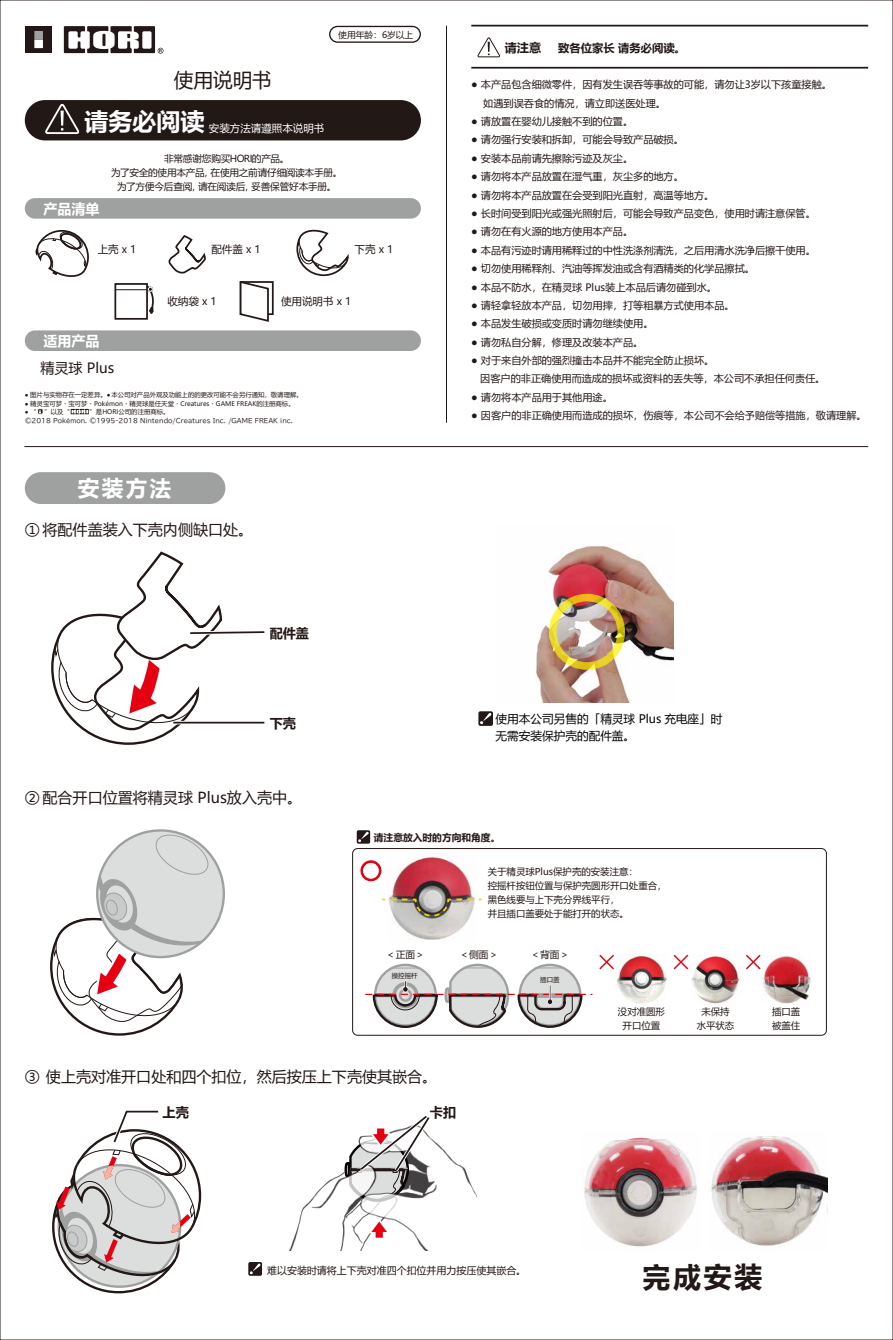
<style>
.page{position:relative;width:893px;height:1340px;background:#fff}
.page>*{position:absolute;margin:0;border:0;box-sizing:border-box;transform-origin:0 0}
.t1{font:700 27.82px "Microsoft Ya Hei";color:#221815}
.t2{font:700 23.97px "Microsoft Ya Hei";color:#fff}
.t3{font:700 21.7px "Microsoft Ya Hei";color:#fff}
.t4{font:19.6px "Microsoft Ya Hei";color:#221815}
.t5{font:15.05px "Microsoft Ya Hei";color:#221815}
.t6{font:700 14px "Microsoft Ya Hei";color:#fff}
.t7{font:14px "Microsoft Ya Hei";color:#221815}
.t8{font:700 13.12px "Microsoft Ya Hei";color:#221815}
.t9{font:700 12.08px "Microsoft Ya Hei";color:#221815}
.t10{font:11.55px/16.8px "Microsoft Ya Hei";color:#040000}
.t11{font:700 11.38px "Microsoft Ya Hei";color:#221815}
.t12{font:10.5px "Microsoft Ya Hei";color:#221815}
.t13{font:10.5px "Microsoft Ya Hei";color:#fff}
.t14{font:10.15px/18.4px "Microsoft Ya Hei";color:#221815}
.t15{font:9.97px "Microsoft Ya Hei";color:#221815}
.t16{font:700 9.8px "Microsoft Ya Hei";color:#221815}
.t17{font:9.8px "Microsoft Ya Hei";color:#221815}
.t18{font:9.62px/14px "Microsoft Ya Hei";letter-spacing:-.02em;color:#221815;text-align:center}
.t19{font:9.45px/13.8px "Microsoft Ya Hei";color:#221815;text-align:center}
.t20{font:8.75px "Microsoft Ya Hei";color:#231815}
.t21{font:6.48px "Microsoft Ya Hei";color:#221815}
.t22{font:6.3px "Microsoft Ya Hei";color:#221815}
.t23{font:6.3px "TBUD Go Std";color:#221815}
.s1{font-size:5.77px}
.s2{font-size:6.48px}
</style>
<div class="page">
<img style="left:289px;top:1208px;width:14px;height:42px">
<img style="left:303px;top:1141px;width:174px;height:109px">
<svg style="left:343px;top:1116px;width:91px;height:92px"></svg>
<svg style="left:369px;top:1219px;width:20px;height:20px"></svg>
<div style="left:248px;top:1261px;width:14px;height:14px;background:#221815;border-radius:2px"></div>
<svg style="left:250px;top:1263px;width:10px;height:11px"></svg>
<div style="left:25px;top:198px;width:396px;height:21px;background:#9fa0a0;border-radius:10px"></div>
<div style="left:25px;top:330px;width:396px;height:21px;background:#9fa0a0;border-radius:10px"></div>
<div style="left:25px;top:472px;width:200px;height:32px;background:#9fa0a0;border-radius:16px"></div>
<div style="left:25px;top:100px;width:396px;height:40px;background:#221815;border-radius:20px"></div>
<svg style="left:477px;top:37px;width:23px;height:21px"></svg>
<svg style="left:45px;top:103px;width:34px;height:31px"></svg>
<hr style="left:471px;top:67px;width:397px;height:2px;background:#221815">
<hr style="left:471px;top:25px;width:397px;height:1px;background:#221815">
<svg style="left:168px;top:235px;width:38px;height:39px"></svg>
<svg style="left:296px;top:229px;width:53px;height:48px"></svg>
<svg style="left:35px;top:230px;width:54px;height:47px"></svg>
<div style="left:25px;top:26px;width:27px;height:27px;background:#221815"></div>
<div style="left:34px;top:40px;width:9px;height:8px;background:#fff"></div>
<div style="left:34px;top:31px;width:9px;height:9px;background:#9fa0a0"></div>
<div style="left:64px;top:26px;width:21px;height:27px;background:#221815"></div>
<div style="left:87px;top:26px;width:21px;height:27px;background:#221815"></div>
<div style="left:110px;top:26px;width:22px;height:27px;background:#221815"></div>
<div style="left:134px;top:26px;width:21px;height:27px;background:#221815"></div>
<div style="left:142px;top:31px;width:10px;height:18px;background:#fff;border-radius:2px"></div>
<svg style="left:68px;top:31px;width:71px;height:18px"></svg>
<svg style="left:158px;top:48px;width:5px;height:6px"></svg>
<div style="left:329px;top:26px;width:92px;height:17px;border:1px solid #231815;border-radius:8px"></div>
<hr style="left:446px;top:26px;width:1px;height:396px;background:#221815">
<svg style="left:71px;top:409px;width:18px;height:5px"></svg>
<svg style="left:37px;top:408px;width:6px;height:6px"></svg>
<div style="left:114px;top:283px;width:34px;height:37px;border:2px solid #221815"></div>
<hr style="left:115px;top:289px;width:32px;height:1px;background:#221815">
<svg style="left:145px;top:284px;width:9px;height:30px"></svg>
<div style="left:240px;top:281px;width:34px;height:34px;border:2px solid #221815"></div>
<svg style="left:239px;top:281px;width:31px;height:41px"></svg>
<svg style="left:50px;top:829px;width:175px;height:207px"></svg>
<div style="left:357px;top:830px;width:13px;height:13px;background:#221815;border-radius:2px"></div>
<img style="left:617px;top:954px;width:49px;height:50px">
<img style="left:691px;top:954px;width:49px;height:50px">
<img style="left:761px;top:954px;width:50px;height:50px">
<svg style="left:599px;top:954px;width:15px;height:15px"></svg>
<svg style="left:674px;top:954px;width:14px;height:15px"></svg>
<svg style="left:746px;top:954px;width:15px;height:15px"></svg>
<div style="left:352px;top:848px;width:475px;height:187px;border:1px solid #221815;border-radius:5px"></div>
<svg style="left:52px;top:1110px;width:150px;height:184px"></svg>
<svg style="left:51px;top:553px;width:214px;height:192px"></svg>
<hr style="left:173px;top:721px;width:91px;height:2px;background:#221815">
<img style="left:548px;top:544px;width:126px;height:158px">
<div style="left:549px;top:594px;width:76px;height:75px;border:8px solid #fff100;border-radius:50%"></div>
<svg style="left:358px;top:587px;width:234px;height:447px"></svg>
<img style="left:584px;top:1135px;width:113px;height:112px">
<img style="left:711px;top:1136px;width:116px;height:110px">
<hr style="left:24px;top:446px;width:844px;height:1px;background:#221815">
<h3 class="t4" style="left:174px;top:67px;width:100px">使用说明书</h3>
<h2 class="t2" style="left:85px;top:105px;width:121px">请务必阅读</h2>
<p class="t13" style="left:209px;top:122px;width:117px">安装方法请遵照本说明书</p>
<p class="t20" style="left:338px;top:28px;width:77px">使用年龄：6岁以上</p>
<h3 class="t6" style="left:44px;top:199px;width:58px">产品清单</h3>
<p class="t18" style="left:111px;top:151px;width:233px">非常感谢您购买HORI的产品。<br>为了安全的使用本产品，在使用之前请仔细阅读本手册。为了方便今后查阅，请在阅读后，妥善保管好本手册。</p>
<p class="t12" style="left:98px;top:242px;width:40px">上壳 x 1</p>
<p class="t12" style="left:211px;top:242px;width:51px">配件盖 x 1</p>
<p class="t12" style="left:355px;top:242px;width:40px">下壳 x 1</p>
<h3 class="t6" style="left:44px;top:331px;width:58px">适用产品</h3>
<h3 class="t7" style="left:40px;top:358px;width:75px">精灵球 Plus</h3>
<p class="t12" style="left:167px;top:294px;width:51px">收纳袋 x 1</p>
<p class="t12" style="left:281px;top:294px;width:72px">使用说明书 x 1</p>
<p class="t22" style="left:25px;top:390px;width:279px"><span class="s1">●</span> 图片与实物存在一定差异<span class="s2">。</span><span class="s1">●</span>本公司对产品外观及功能上的的更改可能不会另行通知，敬请理解。</p>
<p class="t22" style="left:25px;top:399px;width:271px"><span class="s1">●</span> 精灵宝可梦・宝可梦・Pokémon・精灵球是任天堂・Creatures・GAME FREAK的注册商标。</p>
<p class="t22" style="left:25px;top:408px;width:146px"><span class="s1">●</span> “ ”以及“ 　 ”是HORI公司的注册商标。</p>
<p class="t23" style="left:25px;top:415px;width:269px">©2018 Pokémon. ©1995-2018 Nintendo/Creatures Inc. /GAME FREAK inc.</p>
<h3 class="t3" style="left:78px;top:473px;width:95px">安装方法</h3>
<h3 class="t5" style="left:25px;top:519px;width:230px">① 将配件盖装入下壳内侧缺口处。</h3>
<p class="t8" style="left:270px;top:624px;width:41px">配件盖</p>
<p class="t8" style="left:270px;top:714px;width:28px">下壳</p>
<h3 class="t5" style="left:25px;top:787px;width:279px">② 配合开口位置将精灵球 Plus放入壳中。</h3>
<p class="t9" style="left:505px;top:39px;width:38px">请注意</p>
<p class="t11" style="left:558px;top:40px;width:129px">致各位家长 请务必阅读。</p>
<p class="t14" style="left:483px;top:75px;width:350px;text-indent:-12px">● 本产品包含细微零件，因有发生误吞等事故的可能，请勿让3岁以下孩童接触。如遇到误吞食的情况，请立即送医处理。</p>
<p class="t14" style="left:471px;top:112px;width:163px">● 请放置在婴幼儿接触不到的位置。</p>
<p class="t14" style="left:471px;top:130px;width:214px">● 请勿强行安装和拆卸，可能会导致产品破损。</p>
<p class="t14" style="left:471px;top:149px;width:163px">● 安装本品前请先擦除污迹及灰尘。</p>
<p class="t14" style="left:471px;top:167px;width:214px">● 请勿将本产品放置在湿气重，灰尘多的地方。</p>
<p class="t14" style="left:471px;top:185px;width:245px">● 请勿将本产品放置在会受到阳光直射，高温等地方。</p>
<p class="t14" style="left:471px;top:204px;width:346px">● 长时间受到阳光或强光照射后，可能会导致产品变色，使用时请注意保管。</p>
<p class="t14" style="left:471px;top:222px;width:163px">● 请勿在有火源的地方使用本产品。</p>
<p class="t14" style="left:471px;top:240px;width:346px">● 本品有污迹时请用稀释过的中性洗涤剂清洗，之后用清水洗净后擦干使用。</p>
<p class="t14" style="left:471px;top:259px;width:285px">● 切勿使用稀释剂、汽油等挥发油或含有酒精类的化学品擦拭。</p>
<p class="t14" style="left:471px;top:277px;width:247px">● 本品不防水，在精灵球 Plus装上本品后请勿碰到水。</p>
<p class="t14" style="left:471px;top:296px;width:265px">● 请轻拿轻放本产品，切勿用摔，打等粗暴方式使用本品。</p>
<p class="t14" style="left:471px;top:314px;width:184px">● 本品发生破损或变质时请勿继续使用。</p>
<p class="t14" style="left:471px;top:332px;width:174px">● 请勿私自分解，修理及改装本产品。</p>
<p class="t14" style="left:480px;top:351px;width:347px;text-indent:-9px">● 对于来自外部的强烈撞击本品并不能完全防止损坏。<br>因客户的非正确使用而造成的损坏或资料的丢失等，本公司不承担任何责任。</p>
<p class="t14" style="left:471px;top:387px;width:143px">● 请勿将本产品用于其他用途。</p>
<p class="t14" style="left:471px;top:406px;width:397px">● 因客户的非正确使用而造成的损坏，伤痕等，本公司不会给予赔偿等措施，敬请理解。</p>
<p class="t10" style="left:496px;top:710px;width:228px">使用本公司另售的「精灵球 Plus 充电座」时无需安装保护壳的配件盖。</p>
<p class="t16" style="left:374px;top:830px;width:128px">请注意放入时的方向和角度。</p>
<p class="t19" style="left:488px;top:864px;width:180px;text-align:left">关于精灵球Plus保护壳的安装注意：<br>控摇杆按钮位置与保护壳圆形开口处重合，黑色线要与上下壳分界线平行，<br>并且插口盖要处于能打开的状态。</p>
<p class="t17" style="left:386px;top:948px;width:40px">＜正面＞</p>
<p class="t17" style="left:459px;top:948px;width:40px">＜侧面＞</p>
<p class="t17" style="left:530px;top:948px;width:40px">＜背面＞</p>
<p class="t21" style="left:392px;top:971px;width:27px">操控摇杆</p>
<h3 class="t5" style="left:25px;top:1066px;width:414px">③ 使上壳对准开口处和四个扣位，然后按压上下壳使其嵌合。</h3>
<p class="t8" style="left:163px;top:1102px;width:28px">上壳</p>
<p class="t8" style="left:430px;top:1103px;width:28px">卡扣</p>
<p class="t21" style="left:540px;top:975px;width:21px">插口盖</p>
<p class="t15" style="left:267px;top:1263px;width:261px">难以安装时请将上下壳对准四个扣位并用力按压使其嵌合。</p>
<p class="t19" style="left:618px;top:1004px;width:49px">没对准圆形开口位置</p>
<p class="t19" style="left:697px;top:1004px;width:39px">未保持水平状态</p>
<p class="t19" style="left:772px;top:1004px;width:30px;text-align:left">插口盖被盖住</p>
<h1 class="t1" style="left:643px;top:1257px;width:121px">完成安装</h1>
</div>
